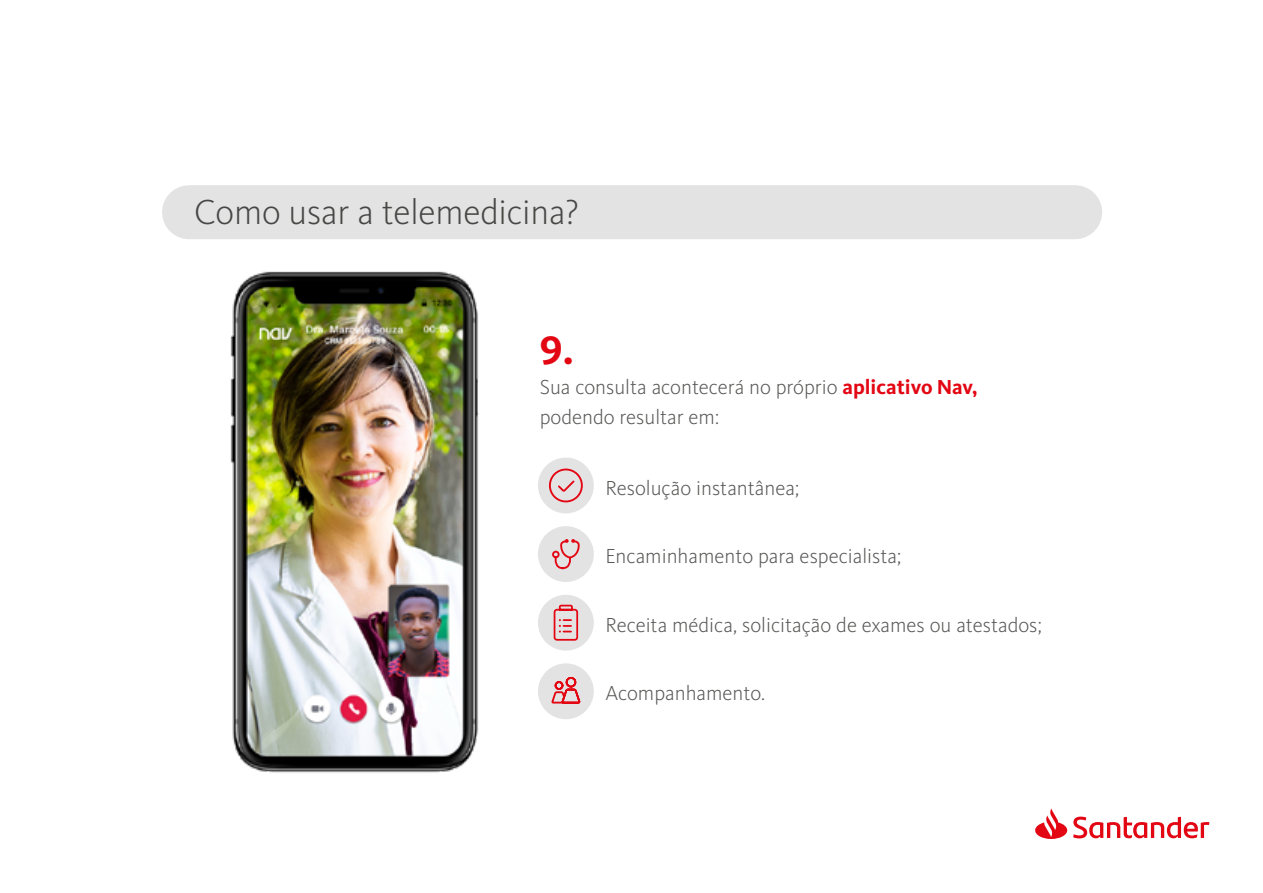
<style>
.page{position:relative;width:1263px;height:893px;background:#fff}
.page>*{position:absolute;margin:0;border:0;box-sizing:border-box;transform-origin:0 0}
.t1{font:700 41.1px "Kievit OT";color:#e30613}
.t2{font:300 36px "Kievit OT";letter-spacing:-.005em;color:#474746}
.t3{font:300 21px/30px "Kievit OT";color:#575756}
.s1{font-weight:700;color:#e30613}
</style>
<div class="page">
<div style="left:189px;top:185px;width:886px;height:54px;background:#e3e3e3"></div>
<img style="left:230px;top:271px;width:249px;height:502px">
<div style="left:538px;top:458px;width:56px;height:55px;background:#e3e3e3;border-radius:50%"></div>
<div style="left:538px;top:526px;width:56px;height:56px;background:#e3e3e3;border-radius:50%"></div>
<div style="left:538px;top:595px;width:56px;height:56px;background:#e3e3e3;border-radius:50%"></div>
<div style="left:538px;top:663px;width:56px;height:56px;background:#e3e3e3;border-radius:50%"></div>
<svg style="left:553px;top:604px;width:26px;height:37px"></svg>
<svg style="left:551px;top:676px;width:30px;height:28px"></svg>
<svg style="left:538px;top:539px;width:56px;height:31px"></svg>
<svg style="left:546px;top:465px;width:37px;height:41px"></svg>
<svg style="left:1035px;top:808px;width:174px;height:31px"></svg>
<h2 class="t2" style="left:194px;top:192px;width:387px">Como usar a telemedicina?</h2>
<h1 class="t1" style="left:540px;top:325px;width:36px">9.</h1>
<p class="t3" style="left:540px;top:372px;width:440px">Sua consulta acontecerá no próprio <span class="s1">aplicativo Nav, </span>podendo resultar em:</p>
<p class="t3" style="left:605px;top:473px;width:195px">Resolução instantânea;</p>
<p class="t3" style="left:605px;top:541px;width:297px">Encaminhamento para especialista;</p>
<p class="t3" style="left:605px;top:610px;width:438px">Receita médica, solicitação de exames ou atestados;</p>
<p class="t3" style="left:605px;top:679px;width:161px">Acompanhamento.</p>
</div>
